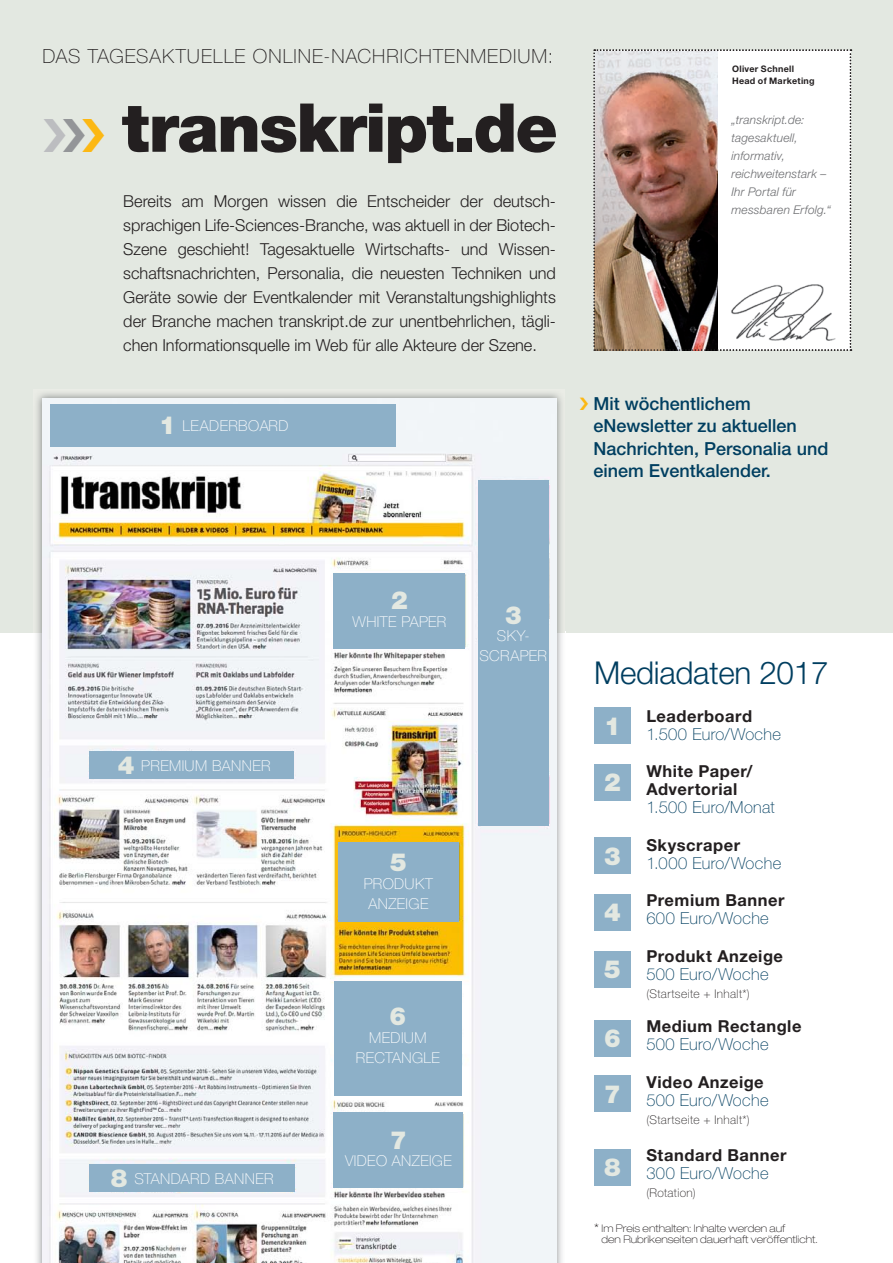
<style>
.page{position:relative;width:893px;height:1263px;background:#fff}
.page>*{position:absolute;margin:0;border:0;box-sizing:border-box;transform-origin:0 0}
.t1{font:900 67.5px "Helvetica Neue LT Std";letter-spacing:-.025em;color:#231f20}
.t2{font:300 31.5px "Helvetica Neue LT Std";letter-spacing:-.01em;color:#003e60}
.t3{font:900 24.9px "Helvetica Neue LT Std";color:#e3e8e1}
.t4{font:100 19.5px "Helvetica Neue LT Std";letter-spacing:.055em;color:#231f20}
.t5{font:500 18px/22.5px "Helvetica Neue LT Std";color:#003e60}
.t6{font:300 16.5px/24px "Helvetica Neue LT Std";color:#231f20;text-align:justify}
.t7{font:700 16.5px/18px "Helvetica Neue LT Std";letter-spacing:.03em;color:#231f20}
.t8{font:100 16.5px "Helvetica Neue LT Std";letter-spacing:.015em;color:#003e60}
.t9{font:100 15px/20px "Helvetica Neue LT Std";letter-spacing:.03em;color:#fff;text-align:center}
.t10{font:italic 300 12px/18px "Helvetica Neue LT Std";letter-spacing:.015em;color:#6c6d70}
.t11{font:100 12px "Helvetica Neue LT Std";letter-spacing:.035em;color:#231f20}
.t12{font:100 expanded 10.5px/10.5px "Helvetica Neue";color:#231f20}
.t13{font:700 9px/12px "Helvetica Neue LT Std";letter-spacing:.03em;color:#231f20}
.s1{font-weight:900;font-size:24.9px;color:#e3e8e1}
.s2{font-size:12px}
</style>
<div class="page">
<div style="left:0;top:0;width:893px;height:632px;background:#e3e8e1"></div>
<div style="left:594px;top:708px;width:36px;height:36px;background:#8db0c8"></div>
<div style="left:594px;top:764px;width:36px;height:36px;background:#8db0c8"></div>
<div style="left:594px;top:838px;width:36px;height:36px;background:#8db0c8"></div>
<div style="left:594px;top:894px;width:36px;height:36px;background:#8db0c8"></div>
<div style="left:594px;top:951px;width:36px;height:36px;background:#8db0c8"></div>
<div style="left:594px;top:1020px;width:36px;height:36px;background:#8db0c8"></div>
<div style="left:594px;top:1076px;width:36px;height:36px;background:#8db0c8"></div>
<div style="left:594px;top:1149px;width:36px;height:36px;background:#8db0c8"></div>
<img style="left:33px;top:393px;width:532px;height:870px">
<img style="left:42px;top:398px;width:514px;height:865px">
<div style="left:89px;top:751px;width:205px;height:27px;background:#8db0c8"></div>
<div style="left:334px;top:573px;width:131px;height:75px;background:#8db0c8"></div>
<div style="left:333px;top:1113px;width:130px;height:75px;background:#8db0c8"></div>
<div style="left:479px;top:480px;width:70px;height:345px;background:#8db0c8"></div>
<div style="left:334px;top:981px;width:128px;height:115px;background:#8db0c8"></div>
<div style="left:338px;top:842px;width:121px;height:79px;background:#8db0c8"></div>
<div style="left:89px;top:1164px;width:205px;height:27px;background:#8db0c8"></div>
<div style="left:50px;top:404px;width:345px;height:42px;background:#8db0c8"></div>
<img style="left:593px;top:49px;width:258px;height:302px">
<p class="t4" style="left:43px;top:45px;width:512px">DAS TAGESAKTUELLE ONLINE-NACHRICHTENMEDIUM:</p>
<h1 class="t1" style="left:122px;top:87px;width:438px">transkript.de</h1>
<p class="t6" style="left:123px;top:188px;width:434px">Bereits am Morgen wissen die Entscheider der deutsch&shy;sprachigen Life-Sciences-Branche, was aktuell in der Biotech-Szene geschieht! Tagesaktuelle Wirtschafts- und Wissen&shy;schaftsnachrichten, Personalia, die neuesten Techniken und Geräte sowie der Eventkalender mit Veranstaltungshighlights der Branche machen transkript.de zur unentbehrlichen, tägli&shy;chen Informationsquelle im Web für alle Akteure der Szene.</p>
<p class="t9" style="left:159px;top:416px;width:131px"><span class="s1">1</span> LEADERBOARD</p>
<p class="t13" style="left:732px;top:63px;width:84px">Oliver Schnell<br>Head of Marketing</p>
<p class="t10" style="left:731px;top:111px;width:101px">„transkript.de: tagesaktuell, informativ, reichweitenstark –<br>Ihr Portal für messbaren Erfolg.“</p>
<p class="t5" style="left:593px;top:392px;width:236px">Mit wöchentlichem eNewsletter zu aktuellen<br>Nachrichten, Personalia und einem Eventkalender.</p>
<p class="t9" style="left:118px;top:756px;width:154px"><span class="s1">4</span> PREMIUM BANNER</p>
<p class="t9" style="left:111px;top:1169px;width:164px"><span class="s1">8</span> STANDARD BANNER</p>
<h3 class="t3" style="left:391px;top:586px;width:18px">2</h3>
<p class="t9" style="left:353px;top:612px;width:95px">WHITE PAPER</p>
<h3 class="t3" style="left:505px;top:600px;width:18px">3</h3>
<p class="t9" style="left:480px;top:626px;width:69px">SKY-<br>SCRAPER</p>
<h3 class="t3" style="left:390px;top:847px;width:18px">5</h3>
<p class="t9" style="left:364px;top:873px;width:71px">PRODUKT<br>ANZEIGE</p>
<h3 class="t3" style="left:390px;top:1001px;width:18px">6</h3>
<p class="t9" style="left:356px;top:1027px;width:86px">MEDIUM<br>RECTANGLE</p>
<h3 class="t3" style="left:390px;top:1125px;width:18px">7</h3>
<p class="t9" style="left:345px;top:1151px;width:108px">VIDEO ANZEIGE</p>
<h2 class="t2" style="left:594px;top:653px;width:236px">Mediadaten 2017</h2>
<h3 class="t3" style="left:604px;top:711px;width:18px">1</h3>
<h3 class="t3" style="left:604px;top:767px;width:18px">2</h3>
<h3 class="t3" style="left:604px;top:841px;width:18px">3</h3>
<h3 class="t3" style="left:604px;top:897px;width:18px">4</h3>
<h3 class="t3" style="left:604px;top:954px;width:18px">5</h3>
<h3 class="t3" style="left:604px;top:1023px;width:18px">6</h3>
<h3 class="t3" style="left:604px;top:1079px;width:18px">7</h3>
<h3 class="t3" style="left:604px;top:1152px;width:18px">8</h3>
<p class="t7" style="left:646px;top:706px;width:107px">Leaderboard</p>
<p class="t8" style="left:646px;top:724px;width:136px">1.500 EURO/WOCHE</p>
<p class="t7" style="left:646px;top:762px;width:108px">White Paper/<br>Advertorial</p>
<p class="t8" style="left:646px;top:798px;width:130px">1.500 EURO/MONAT</p>
<p class="t7" style="left:646px;top:835px;width:95px">Skyscraper</p>
<p class="t8" style="left:646px;top:853px;width:136px">1.000 EURO/WOCHE</p>
<p class="t7" style="left:646px;top:891px;width:140px">Premium Banner</p>
<p class="t8" style="left:646px;top:909px;width:124px">600 EURO/WOCHE</p>
<p class="t7" style="left:646px;top:946px;width:138px">Produkt Anzeige</p>
<p class="t8" style="left:646px;top:964px;width:124px">500 EURO/WOCHE</p>
<p class="t11" style="left:646px;top:986px;width:105px">(STARTSEITE + INHALT*)</p>
<p class="t7" style="left:646px;top:1017px;width:157px">Medium Rectangle</p>
<p class="t8" style="left:646px;top:1035px;width:124px">500 EURO/WOCHE</p>
<p class="t7" style="left:646px;top:1072px;width:119px">Video Anzeige</p>
<p class="t8" style="left:646px;top:1090px;width:124px">500 EURO/WOCHE</p>
<p class="t11" style="left:646px;top:1112px;width:105px">(STARTSEITE + INHALT*)</p>
<p class="t7" style="left:646px;top:1146px;width:142px">Standard Banner</p>
<p class="t8" style="left:646px;top:1164px;width:124px">300 EURO/WOCHE</p>
<p class="t11" style="left:646px;top:1186px;width:51px">(ROTATION)</p>
<p class="t12" style="left:602px;top:1223px;width:218px;text-indent:-7px"><span class="s2">*</span> Im Preis enthalten: Inhalte werden auf<br>den Rubrikenseiten dauerhaft veröffentlicht.</p>
</div>
